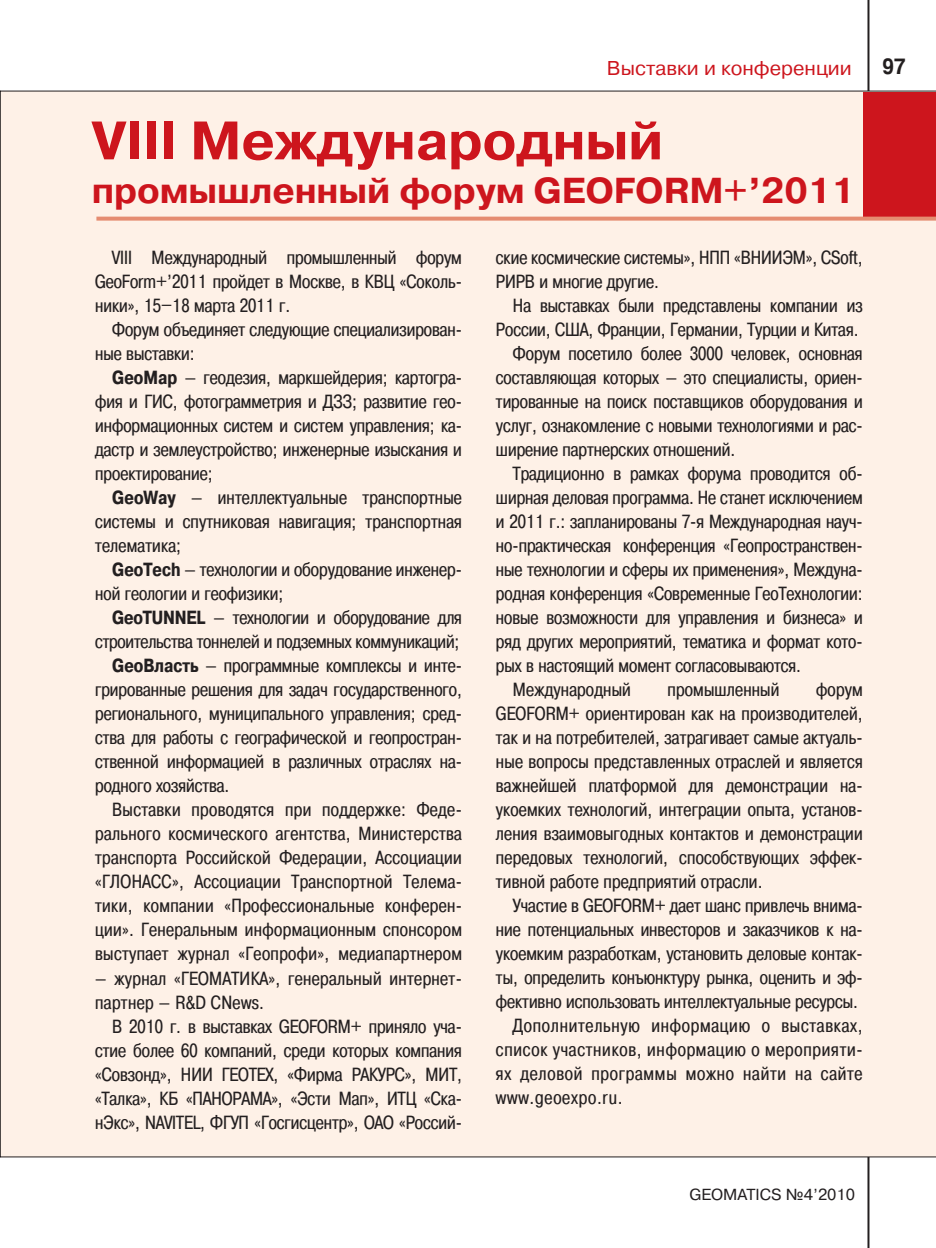
<style>
.page{position:relative;width:936px;height:1248px;background:#fff}
.page>*{position:absolute;margin:0;border:0;box-sizing:border-box;transform-origin:0 0}
.t1{font:700 54px "Pragmatica C";letter-spacing:-.005em;color:#cd151d}
.t2{font:700 36px "Pragmatica C";letter-spacing:-.005em;color:#cd151d}
.t3{font:700 22px "Pragmatica Cond C";color:#231f20}
.t4{font:20px "Pragmatica C";color:#cd151d}
.t5{font:19px "Pragmatica Cond C";color:#231f20}
.t6{font:19px "Pragmatica Cond C";letter-spacing:.02em;color:#231f20}
.t7{font:19px "Pragmatica Cond C";letter-spacing:.04em;color:#231f20}
.t8{font:16px "Pragmatica C";color:#231f20}
.s1{font-weight:700}
</style>
<div class="page">
<hr style="left:867px;top:0;width:2px;height:1247px;background:#231f20">
<div style="left:0;top:91px;width:935px;height:1066px;background:#fef1e7"></div>
<div style="left:862px;top:93px;width:73px;height:125px;background:#cd151d"></div>
<svg style="left:96px;top:216px;width:839px;height:4px;background:#e89880"></svg>
<p class="t4" style="left:607px;top:60px;width:246px">Выставки и конференции</p>
<p class="t3" style="left:882px;top:58px;width:24px">97</p>
<p class="t1" style="left:92px;top:120px;width:573px">VIII Международный</p>
<p class="t2" style="left:92px;top:177px;width:764px">промышленный форум GEOFORM+’2011</p>
<p class="t5" style="left:112px;top:250px;width:351px">VIII Международный промышленный форум</p>
<p class="t5" style="left:95px;top:274px;width:368px">GeoForm+’2011 пройдет в Москве, в КВЦ «Соколь-</p>
<p class="t5" style="left:95px;top:298px;width:196px">ники», 15–18 марта 2011 г.</p>
<p class="t5" style="left:112px;top:322px;width:351px">Форум объединяет следующие специализирован-</p>
<p class="t5" style="left:95px;top:346px;width:101px">ные выставки:</p>
<p class="t5" style="left:112px;top:370px;width:351px"><span class="s1">GeoMap</span> — геодезия, маркшейдерия; картогра-</p>
<p class="t5" style="left:95px;top:394px;width:368px">фия и ГИС, фотограмметрия и ДЗЗ; развитие гео-</p>
<p class="t5" style="left:95px;top:418px;width:368px">информационных систем и систем управления; ка-</p>
<p class="t5" style="left:95px;top:442px;width:368px">дастр и землеустройство; инженерные изыскания и</p>
<p class="t5" style="left:95px;top:466px;width:119px">проектирование;</p>
<p class="t5" style="left:112px;top:490px;width:351px"><span class="s1">GeoWay</span> — интеллектуальные транспортные</p>
<p class="t5" style="left:95px;top:514px;width:368px">системы и спутниковая навигация; транспортная</p>
<p class="t5" style="left:95px;top:538px;width:87px">телематика;</p>
<p class="t5" style="left:112px;top:562px;width:351px"><span class="s1">GeoTech</span> — технологии и оборудование инженер-</p>
<p class="t5" style="left:95px;top:586px;width:189px">ной геологии и геофизики;</p>
<p class="t5" style="left:112px;top:610px;width:351px"><span class="s1">GeoTUNNEL</span> — технологии и оборудование для</p>
<p class="t5" style="left:95px;top:634px;width:365px">строительства тоннелей и подземных коммуникаций;</p>
<p class="t5" style="left:112px;top:658px;width:351px"><span class="s1">GeoВласть</span> — программные комплексы и инте-</p>
<p class="t5" style="left:95px;top:682px;width:368px">грированные решения для задач государственного,</p>
<p class="t5" style="left:95px;top:706px;width:368px">регионального, муниципального управления; сред-</p>
<p class="t5" style="left:95px;top:730px;width:368px">ства для работы с географической и геопростран-</p>
<p class="t5" style="left:95px;top:754px;width:368px">ственной информацией в различных отраслях на-</p>
<p class="t5" style="left:95px;top:778px;width:136px">родного хозяйства.</p>
<p class="t6" style="left:112px;top:802px;width:351px">Выставки проводятся при поддержке: Феде-</p>
<p class="t6" style="left:95px;top:826px;width:368px">рального космического агентства, Министерства</p>
<p class="t6" style="left:95px;top:850px;width:368px">транспорта Российской Федерации, Ассоциации</p>
<p class="t6" style="left:95px;top:874px;width:368px">«ГЛОНАСС», Ассоциации Транспортной Телема-</p>
<p class="t6" style="left:95px;top:898px;width:368px">тики, компании «Профессиональные конферен-</p>
<p class="t6" style="left:95px;top:922px;width:368px">ции». Генеральным информационным спонсором</p>
<p class="t6" style="left:95px;top:946px;width:368px">выступает журнал «Геопрофи», медиапартнером</p>
<p class="t6" style="left:95px;top:970px;width:368px">— журнал «ГЕОМАТИКА», генеральный интернет-</p>
<p class="t6" style="left:95px;top:994px;width:170px">партнер — R&amp;D CNews.</p>
<p class="t5" style="left:112px;top:1018px;width:351px">В 2010 г. в выставках GEOFORM+ приняло уча-</p>
<p class="t5" style="left:95px;top:1042px;width:368px">стие более 60 компаний, среди которых компания</p>
<p class="t5" style="left:95px;top:1066px;width:368px">«Совзонд», НИИ ГЕОТЕХ, «Фирма РАКУРС», МИТ,</p>
<p class="t5" style="left:95px;top:1090px;width:368px">«Талка», КБ «ПАНОРАМА», «Эсти Мап», ИТЦ «Ска-</p>
<p class="t5" style="left:95px;top:1114px;width:368px">нЭкс», NAVITEL, ФГУП «Госгисцентр», ОАО «Россий-</p>
<p class="t5" style="left:496px;top:250px;width:368px">ские космические системы», НПП «ВНИИЭМ», CSoft,</p>
<p class="t5" style="left:496px;top:274px;width:164px">РИРВ и многие другие.</p>
<p class="t5" style="left:513px;top:298px;width:351px">На выставках были представлены компании из</p>
<p class="t5" style="left:496px;top:322px;width:364px">России, США, Франции, Германии, Турции и Китая.</p>
<p class="t5" style="left:513px;top:346px;width:351px">Форум посетило более 3000 человек, основная</p>
<p class="t5" style="left:496px;top:370px;width:368px">составляющая которых — это специалисты, ориен-</p>
<p class="t5" style="left:496px;top:394px;width:368px">тированные на поиск поставщиков оборудования и</p>
<p class="t5" style="left:496px;top:418px;width:368px">услуг, ознакомление с новыми технологиями и рас-</p>
<p class="t5" style="left:496px;top:442px;width:241px">ширение партнерских отношений.</p>
<p class="t5" style="left:513px;top:466px;width:351px">Традиционно в рамках форума проводится об-</p>
<p class="t5" style="left:496px;top:490px;width:368px">ширная деловая программа. Не станет исключением</p>
<p class="t5" style="left:496px;top:514px;width:368px">и 2011 г.: запланированы 7-я Международная науч-</p>
<p class="t5" style="left:496px;top:538px;width:368px">но-практическая конференция «Геопространствен-</p>
<p class="t5" style="left:496px;top:562px;width:368px">ные технологии и сферы их применения», Междуна-</p>
<p class="t5" style="left:496px;top:586px;width:368px">родная конференция «Современные ГеоТехнологии:</p>
<p class="t5" style="left:496px;top:610px;width:368px">новые возможности для управления и бизнеса» и</p>
<p class="t5" style="left:496px;top:634px;width:368px">ряд других мероприятий, тематика и формат кото-</p>
<p class="t5" style="left:496px;top:658px;width:306px">рых в настоящий момент согласовываются.</p>
<p class="t5" style="left:513px;top:682px;width:119px">Международный</p>
<p class="t5" style="left:667px;top:682px;width:113px">промышленный</p>
<p class="t5" style="left:816px;top:682px;width:48px">форум</p>
<p class="t5" style="left:496px;top:706px;width:368px">GEOFORM+ ориентирован как на производителей,</p>
<p class="t5" style="left:496px;top:730px;width:368px">так и на потребителей, затрагивает самые актуаль-</p>
<p class="t5" style="left:496px;top:754px;width:368px">ные вопросы представленных отраслей и является</p>
<p class="t5" style="left:496px;top:778px;width:368px">важнейшей платформой для демонстрации на-</p>
<p class="t5" style="left:496px;top:802px;width:368px">укоемких технологий, интеграции опыта, установ-</p>
<p class="t5" style="left:496px;top:826px;width:368px">ления взаимовыгодных контактов и демонстрации</p>
<p class="t5" style="left:496px;top:850px;width:368px">передовых технологий, способствующих эффек-</p>
<p class="t5" style="left:496px;top:874px;width:268px">тивной работе предприятий отрасли.</p>
<p class="t5" style="left:513px;top:898px;width:351px">Участие в GEOFORM+ дает шанс привлечь внима-</p>
<p class="t5" style="left:496px;top:922px;width:368px">ние потенциальных инвесторов и заказчиков к на-</p>
<p class="t5" style="left:496px;top:946px;width:368px">укоемким разработкам, установить деловые контак-</p>
<p class="t5" style="left:496px;top:970px;width:368px">ты, определить конъюнктуру рынка, оценить и эф-</p>
<p class="t5" style="left:496px;top:994px;width:363px">фективно использовать интеллектуальные ресурсы.</p>
<p class="t7" style="left:513px;top:1018px;width:351px">Дополнительную информацию о выставках,</p>
<p class="t7" style="left:496px;top:1042px;width:368px">список участников, информацию о мероприяти-</p>
<p class="t7" style="left:496px;top:1066px;width:368px">ях деловой программы можно найти на сайте</p>
<p class="t7" style="left:496px;top:1090px;width:128px">www.geoexpo.ru.</p>
<p class="t8" style="left:689px;top:1188px;width:167px">GEOMATICS №4’2010</p>
</div>
